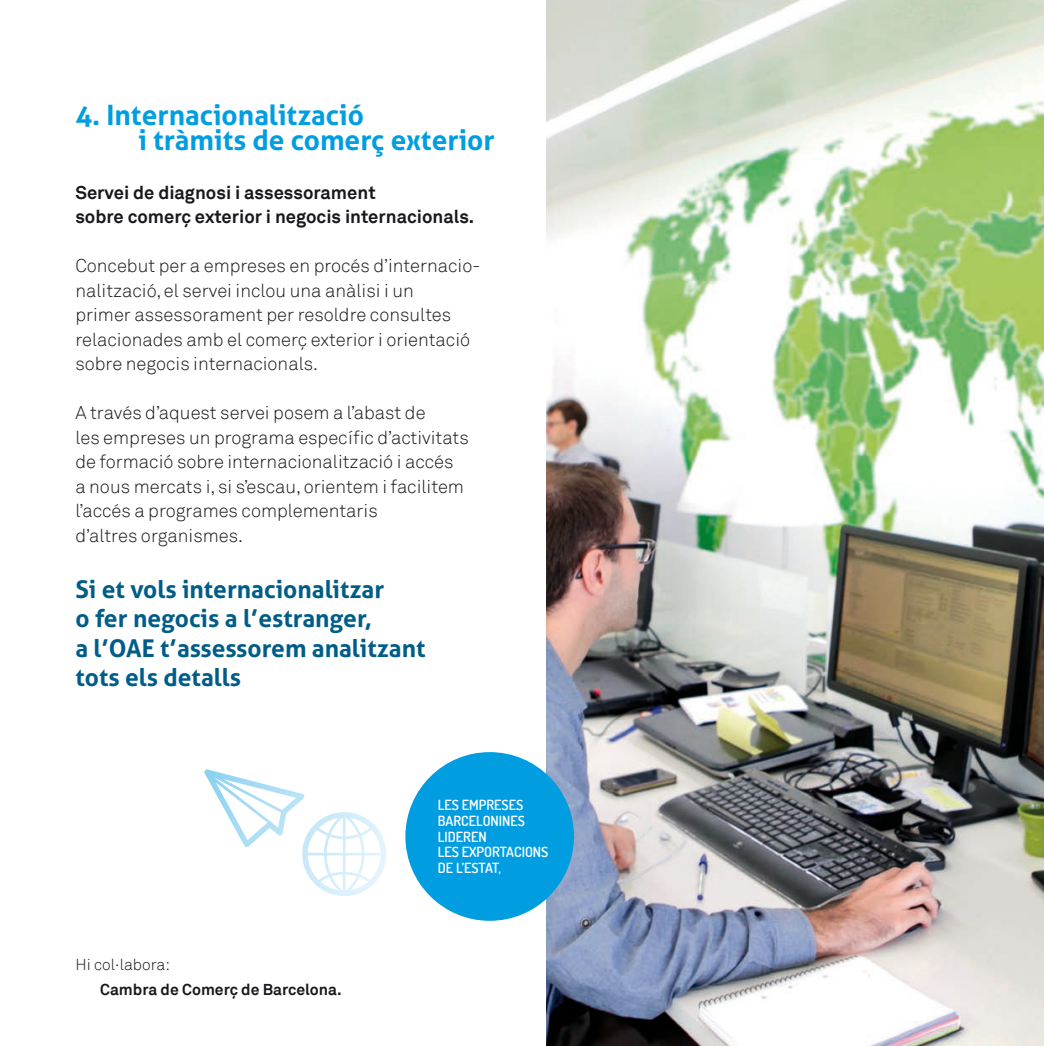
<style>
.page{position:relative;width:1044px;height:1046px;background:#fff}
.page>*{position:absolute;margin:0;border:0;box-sizing:border-box;transform-origin:0 0}
.t1{font:700 28px/24.5px "Aller";color:#009ee0}
.t2{font:700 24.5px/29.4px "Aller";color:#005d87}
.t3{font:300 18.38px/24.5px "Akkurat";color:#1a171c}
.t4{font:700 18.38px/24.5px "Akkurat";color:#1a171c}
.t5{font:700 15.75px "Akkurat";color:#1a171c}
.t6{font:300 15.75px "Akkurat";color:#1a171c}
.t7{font:600 14px/15.8px "Dosis";color:#fff}
</style>
<div class="page">
<img style="left:547px;top:0;width:497px;height:1045px">
<div style="left:405px;top:752px;width:169px;height:168px;background:#009ee0;border-radius:50%"></div>
<svg style="left:204px;top:769px;width:182px;height:126px"></svg>
<h1 class="t1" style="left:138px;top:103px;width:358px;text-indent:-63px">4. Internacionalització<br>i tràmits de comerç exterior</h1>
<p class="t4" style="left:75px;top:180px;width:400px">Servei de diagnosi i assessorament<br>sobre comerç exterior i negocis internacionals.</p>
<p class="t3" style="left:75px;top:254px;width:406px">Concebut per a empreses en procés d’internacio&shy;nalització, el servei inclou una anàlisi i un<br>primer assessorament per resoldre consultes relacionades amb el comerç exterior i orientació sobre negocis internacionals.</p>
<p class="t3" style="left:75px;top:401px;width:395px">A través d’aquest servei posem a l’abast de<br>les empreses un programa específic d’activitats de formació sobre internacionalització i accés<br>a nous mercats i, si s’escau, orientem i facilitem l’accés a programes complementaris<br>d’altres organismes.</p>
<h2 class="t2" style="left:75px;top:574px;width:351px">Si et vols internacionalitzar<br>o fer negocis a l’estranger,<br>a l’OAE t’assessorem analitzant tots els detalls</h2>
<p class="t6" style="left:75px;top:955px;width:96px">Hi col·labora:</p>
<p class="t5" style="left:100px;top:979px;width:243px">Cambra de Comerç de Barcelona.</p>
<p class="t7" style="left:438px;top:796px;width:112px">LES EMPRESES<br>BARCELONINES<br>LIDEREN<br>LES EXPORTACIONS<br>DE L’ESTAT,</p>
</div>
